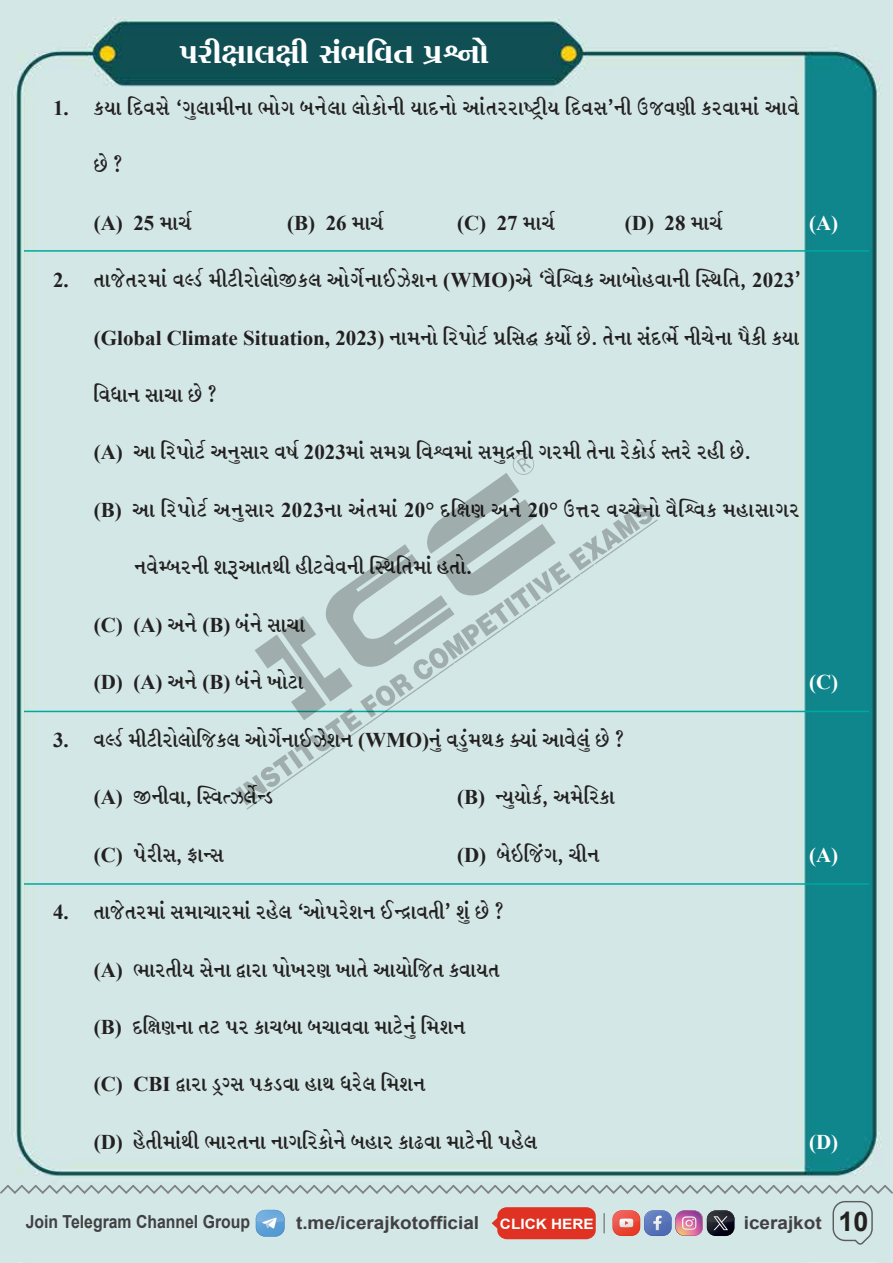
<style>
.page{position:relative;width:893px;height:1263px;background:#fff}
.page>*{position:absolute;margin:0;border:0;box-sizing:border-box;transform-origin:0 0}
.t1{font:36px "Latest Bhola";color:#fff}
.t2{font:24px "TERAFONT TRILOCHAN";color:#232020}
.t3{font:24px "TERAFONT TRILOCHAN";letter-spacing:.02em;color:#232020}
.t4{font:700 21px "Times New Roman";color:#fff}
.t5{font:700 18px "Arial";color:#414042;scale:1.06 1}
.t6{font:700 18px "Arial";color:#414042;scale:.88 1}
.s1{font-family:"Times New Roman";font-weight:700;font-size:21px;color:#231f20}
.s2{font-family:"Times New Roman";font-weight:700;font-size:21px}
.s3{font-size:14.25px;color:#fff}
.s4{font-size:27px;color:#232020}
</style>
<div class="page">
<img style="left:0;top:0;width:893px;height:1263px">
<hr style="left:24px;top:250px;width:845px;height:2px;background:#00a89e">
<hr style="left:24px;top:883px;width:845px;height:2px;background:#00a89e">
<hr style="left:24px;top:711px;width:845px;height:1px;background:#00a89e">
<svg style="left:0;top:1183px;width:893px;height:63px;background:#cbd1d1"></svg>
<div style="left:235px;top:503px;width:423px;height:307px;background:#d3e7e6"></div>
<svg style="left:255px;top:453px;width:389px;height:267px;background:#c8dbda"></svg>
<h1 class="t1" style="left:180px;top:34px;width:310px">5ZL1FF,1FL ;\ElJT 5|`GM</h1>
<p class="t2" style="left:53px;top:94px;width:748px"><span class="s1">1.</span> SIF LNJ;[ —U],FDLGF EMU AG[,F ,MSMGL IFNGM VF\TZZFQ8=LI LNJ;˜GL PHJ6L SZJFDF\ VFJ[</p>
<p class="t2" style="left:94px;top:152px;width:31px">K[ M</p>
<p class="t2" style="left:94px;top:209px;width:100px"><span class="s2">(A)</span> <span class="s1">25</span> DFR"</p>
<p class="t2" style="left:287px;top:209px;width:98px"><span class="s2">(B)</span> <span class="s1">26</span> DFR"</p>
<p class="t2" style="left:457px;top:209px;width:100px"><span class="s2">(C)</span> <span class="s1">27</span> DFR"</p>
<p class="t2" style="left:625px;top:209px;width:100px"><span class="s2">(D)</span> <span class="s1">28</span> DFR"</p>
<p class="t4" style="left:809px;top:208px;width:31px">(A)</p>
<p class="t2" style="left:53px;top:267px;width:749px"><span class="s1">2.</span> TFH[TZDF\ J&lt;0" DL8LZM,MÒS, VMU["GF.H[XG <span class="s1">(WMO)</span>V[ —J{Â`JS VFAMCJFGL Â:YLT4 <span class="s1">2023</span>˜</p>
<p class="t2" style="left:94px;top:324px;width:707px"><span class="s1">(Global Climate Situation, 2023)</span> GFDGM LZ5M8" 5|L;Â SIM" K[P T[GF ;\NE[" GLR[GF 5{SL SIF</p>
<p class="t2" style="left:94px;top:382px;width:126px">LJWFG ;FRF K[ M</p>
<p class="t2" style="left:94px;top:439px;width:659px"><span class="s2">(A)</span> VF LZ5M8" VG];FZ JQF" <span class="s1">2023</span>DF\ ;DU| LJ`JDF\ ;D]ÃGL UZDL T[GF Z[SM0" :TZ[ ZCL K[P</p>
<p class="t3" style="left:94px;top:497px;width:707px"><span class="s2">(B)</span> VF LZ5M8" VG];FZ <span class="s1">2023</span>GF V\TDF\ <span class="s1">20°</span> NL1F6 VG[ <span class="s1">20°</span> P¿Z JRR[GM J{Â`JS DCF;FUZ</p>
<p class="t2" style="left:135px;top:554px;width:339px">GJ[DAZGL X~VFTYL CL8J[JGL Â:YLTDF\ CTMP</p>
<p class="t2" style="left:94px;top:611px;width:213px"><span class="s2">(C)</span> <span class="s1">(A)</span> VG[ <span class="s1">(B)</span> A\G[ ;FRF</p>
<p class="t2" style="left:94px;top:669px;width:211px"><span class="s2">(D)</span> <span class="s1">(A)</span> VG[ <span class="s1">(B)</span> A\G[ BM8F</p>
<p class="t4" style="left:809px;top:668px;width:31px">(C)</p>
<p class="t2" style="left:53px;top:726px;width:574px"><span class="s1">3.</span> J&lt;0" DL8LZM,MLHS, VMU["GF.H[XG <span class="s1">(WMO)</span>G]\ J0]\DYS ÉIF\ VFJ[,]\ K[ M</p>
<p class="t2" style="left:94px;top:784px;width:182px"><span class="s2">(A)</span> ÒGLJF4 Â:JTH,["G0</p>
<p class="t2" style="left:457px;top:784px;width:160px"><span class="s2">(B)</span> GI]IMS"4 VD[LZSF</p>
<p class="t2" style="left:94px;top:841px;width:132px"><span class="s2">(C)</span> 5[ZL;4 ËFG;</p>
<p class="t2" style="left:457px;top:841px;width:144px"><span class="s2">(D)</span> A[&gt;LH\U4 RLG</p>
<p class="t4" style="left:809px;top:840px;width:31px">(A)</p>
<p class="t2" style="left:53px;top:899px;width:453px"><span class="s1">4.</span> TFH[TZDF\ ;DFRFZDF\ ZC[, —VM5Z[XG .GÃFJTL˜ X]\ K[ M</p>
<p class="t2" style="left:94px;top:956px;width:408px"><span class="s2">(A)</span> EFZTLI ;[GF ÄFZF 5MBZ6 BFT[ VFIMLHT SJFIT</p>
<p class="t2" style="left:94px;top:1014px;width:373px"><span class="s2">(B)</span> NL1F6GF T8 5Z SFRAF ARFJJF DF8[G]\ LDXG</p>
<p class="t2" style="left:94px;top:1071px;width:333px"><span class="s2">(C)</span> <span class="s1">CBI</span> ÄFZF 0=U; 5S0JF CFY WZ[, LDXG</p>
<p class="t2" style="left:94px;top:1129px;width:445px"><span class="s2">(D)</span> C{TLDF\YL EFZTGF GFULZSMG[ ACFZ SF-JF DF8[GL 5C[,</p>
<p class="t4" style="left:809px;top:1127px;width:31px">(D)</p>
<p class="t6" style="left:26px;top:1210px;width:256px">Join Telegram Channel Group</p>
<p class="t5" style="left:296px;top:1210px;width:282px">t.me/icerajkotofficial <span class="s3">CLICK HERE</span></p>
<p class="t5" style="left:744px;top:1210px;width:119px">icerajkot <span class="s4">10</span></p>
</div>
